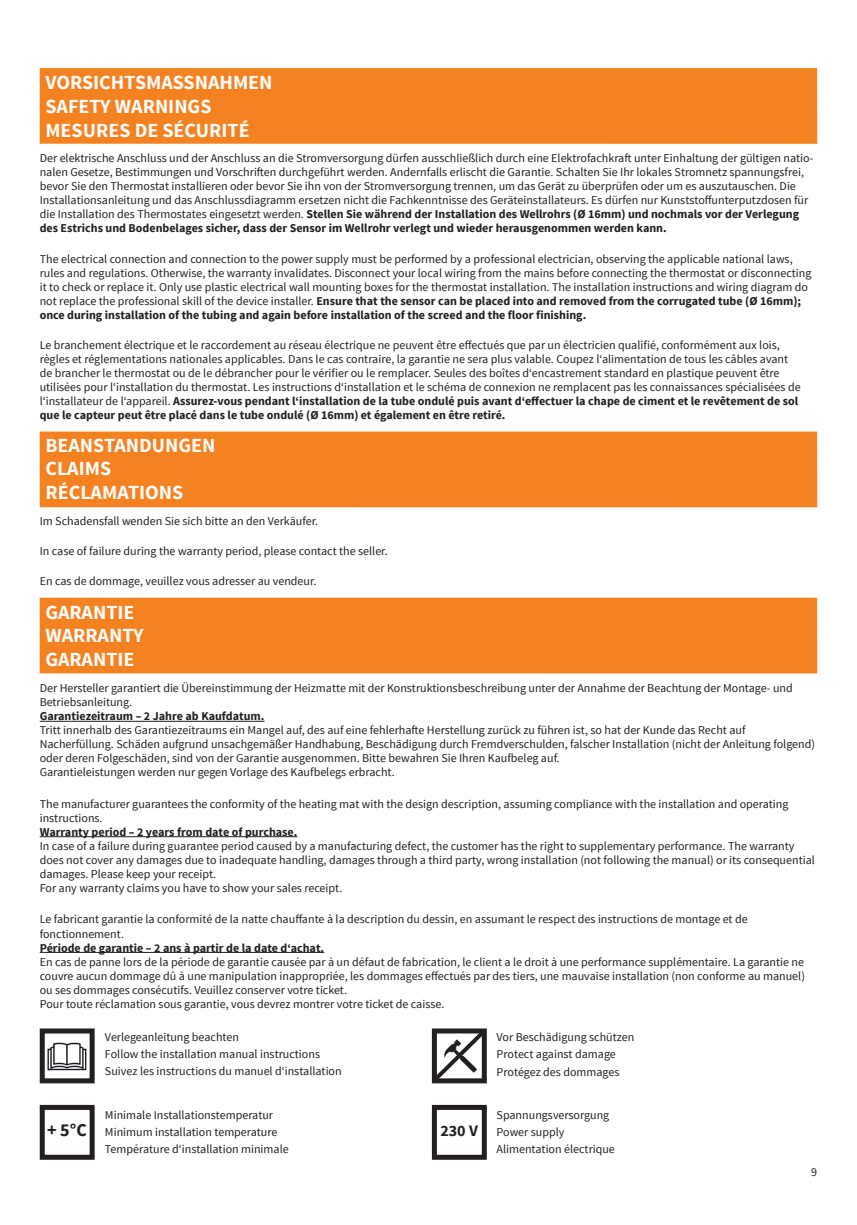
<style>
.page{position:relative;width:857px;height:1225px;background:#fff}
.page>*{position:absolute;margin:0;border:0;box-sizing:border-box;transform-origin:0 0}
.t1{font:700 20px "Source Sans Pro";color:#fcfcfc}
.t2{font:700 18px "Source Sans Pro";color:#231f20}
.t3{font:700 16px "Source Sans Pro";color:#231f20}
.t4{font:12px/14px "Source Sans Pro";color:#231f20}
.t5{font:700 12px "Source Sans Pro";color:#231f20}
.s1{font-weight:700}
</style>
<div class="page">
<div style="left:40px;top:68px;width:776px;height:76px;background:#f58220"></div>
<div style="left:40px;top:431px;width:776px;height:76px;background:#f58220"></div>
<div style="left:40px;top:598px;width:776px;height:75px;background:#f58220"></div>
<img style="left:47px;top:1042px;width:40px;height:29px">
<div style="left:40px;top:1028px;width:55px;height:55px;border:5px solid #231f20"></div>
<div style="left:40px;top:1105px;width:55px;height:54px;border:5px solid #231f20"></div>
<div style="left:431px;top:1105px;width:55px;height:54px;border:5px solid #231f20"></div>
<svg style="left:431px;top:1028px;width:56px;height:56px"></svg>
<hr style="left:40px;top:721px;width:224px;height:1px;background:#231f20">
<hr style="left:40px;top:836px;width:257px;height:1px;background:#231f20">
<hr style="left:40px;top:952px;width:284px;height:1px;background:#231f20">
<h1 class="t1" style="left:45px;top:69px;width:228px">VORSICHTSMASSNAHMEN</h1>
<h1 class="t1" style="left:45px;top:93px;width:167px">SAFETY WARNINGS</h1>
<h1 class="t1" style="left:45px;top:117px;width:206px">MESURES DE SÉCURITÉ</h1>
<p class="t4" style="left:40px;top:151px;width:775px">Der elektrische Anschluss und der Anschluss an die Stromversorgung dürfen ausschließlich durch eine Elektrofachkraft unter Einhaltung der gültigen natio&shy;nalen Gesetze, Bestimmungen und Vorschriften durchgeführt werden. Andernfalls erlischt die Garantie. Schalten Sie Ihr lokales Stromnetz spannungsfrei, bevor Sie den Thermostat installieren oder bevor Sie ihn von der Stromversorgung trennen, um das Gerät zu überprüfen oder um es auszutauschen. Die Installationsanleitung und das Anschlussdiagramm ersetzen nicht die Fachkenntnisse des Geräteinstallateurs. Es dürfen nur Kunststoffunterputzdosen für die Installation des Thermostates eingesetzt werden. <span class="s1">Stellen Sie während der Installation des Wellrohrs (Ø 16mm) und nochmals vor der Verlegung des Estrichs und Bodenbelages sicher, dass der Sensor im Wellrohr verlegt und wieder herausgenommen werden kann.</span></p>
<p class="t4" style="left:40px;top:252px;width:772px">The electrical connection and connection to the power supply must be performed by a professional electrician, observing the applicable national laws, rules and regulations. Otherwise, the warranty invalidates. Disconnect your local wiring from the mains before connecting the thermostat or disconnecting it to check or replace it. Only use plastic electrical wall mounting boxes for the thermostat installation. The installation instructions and wiring diagram do not replace the professional skill of the device installer. <span class="s1">Ensure that the sensor can be placed into and removed from the corrugated tube (Ø 16mm); once during installation of the tubing and again before installation of the screed and the floor finishing.</span></p>
<p class="t4" style="left:40px;top:338px;width:762px">Le branchement électrique et le raccordement au réseau électrique ne peuvent être effectués que par un électricien qualifié, conformément aux lois, règles et réglementations nationales applicables. Dans le cas contraire, la garantie ne sera plus valable. Coupez l‘alimentation de tous les câbles avant de brancher le thermostat ou de le débrancher pour le vérifier ou le remplacer. Seules des boîtes d‘encastrement standard en plastique peuvent être utilisées pour l‘installation du thermostat. Les instructions d‘installation et le schéma de connexion ne remplacent pas les connaissances spécialisées de l‘installateur de l‘appareil. <span class="s1">Assurez-vous pendant l‘installation de la tube ondulé puis avant d‘effectuer la chape de ciment et le revêtement de sol que le capteur peut être placé dans le tube ondulé (Ø 16mm) et également en être retiré.</span></p>
<h1 class="t1" style="left:45px;top:432px;width:171px">BEANSTANDUNGEN</h1>
<h1 class="t1" style="left:45px;top:455px;width:67px">CLAIMS</h1>
<h1 class="t1" style="left:45px;top:479px;width:139px">RÉCLAMATIONS</h1>
<p class="t4" style="left:40px;top:514px;width:280px">Im Schadensfall wenden Sie sich bitte an den Verkäufer.</p>
<p class="t4" style="left:40px;top:544px;width:349px">In case of failure during the warranty period, please contact the seller.</p>
<p class="t4" style="left:40px;top:574px;width:278px">En cas de dommage, veuillez vous adresser au vendeur.</p>
<h1 class="t1" style="left:45px;top:599px;width:91px">GARANTIE</h1>
<h1 class="t1" style="left:45px;top:623px;width:100px">WARRANTY</h1>
<h1 class="t1" style="left:45px;top:646px;width:91px">GARANTIE</h1>
<p class="t4" style="left:40px;top:681px;width:754px">Der Hersteller garantiert die Übereinstimmung der Heizmatte mit der Konstruktionsbeschreibung unter der Annahme der Beachtung der Montage- und<br>Betriebsanleitung.</p>
<p class="t5" style="left:40px;top:708px;width:226px">Garantiezeitraum – 2 Jahre ab Kaufdatum.</p>
<p class="t4" style="left:40px;top:723px;width:776px">Tritt innerhalb des Garantiezeitraums ein Mangel auf, des auf eine fehlerhafte Herstellung zurück zu führen ist, so hat der Kunde das Recht auf Nacherfüllung. Schäden aufgrund unsachgemäßer Handhabung, Beschädigung durch Fremdverschulden, falscher Installation (nicht der Anleitung folgend) oder deren Folgeschäden, sind von der Garantie ausgenommen. Bitte bewahren Sie Ihren Kaufbeleg auf.<br>Garantieleistungen werden nur gegen Vorlage des Kaufbelegs erbracht.</p>
<p class="t4" style="left:40px;top:797px;width:750px">The manufacturer guarantees the conformity of the heating mat with the design description, assuming compliance with the installation and operating instructions.</p>
<p class="t5" style="left:40px;top:824px;width:259px">Warranty period – 2 years from date of purchase.</p>
<p class="t4" style="left:40px;top:839px;width:776px">In case of a failure during guarantee period caused by a manufacturing defect, the customer has the right to supplementary performance. The warranty does not cover any damages due to inadequate handling, damages through a third party, wrong installation (not following the manual) or its consequential damages. Please keep your receipt.<br>For any warranty claims you have to show your sales receipt.</p>
<p class="t4" style="left:40px;top:912px;width:709px">Le fabricant garantie la conformité de la natte chauffante à la description du dessin, en assumant le respect des instructions de montage et de fonctionnement.</p>
<p class="t5" style="left:40px;top:939px;width:286px">Période de garantie – 2 ans à partir de la date d‘achat.</p>
<p class="t4" style="left:40px;top:954px;width:766px">En cas de panne lors de la période de garantie causée par à un défaut de fabrication, le client a le droit à une performance supplémentaire. La garantie ne couvre aucun dommage dû à une manipulation inappropriée, les dommages effectués par des tiers, une mauvaise installation (non conforme au manuel) ou ses dommages consécutifs. Veuillez conserver votre ticket.<br>Pour toute réclamation sous garantie, vous devrez montrer votre ticket de caisse.</p>
<p class="t4" style="left:105px;top:1030px;width:135px">Verlegeanleitung beachten</p>
<p class="t4" style="left:496px;top:1030px;width:139px">Vor Beschädigung schützen</p>
<p class="t4" style="left:105px;top:1047px;width:216px">Follow the installation manual instructions</p>
<p class="t4" style="left:496px;top:1047px;width:121px">Protect against damage</p>
<p class="t4" style="left:105px;top:1064px;width:238px">Suivez les instructions du manuel d‘installation</p>
<p class="t4" style="left:496px;top:1064px;width:124px">Protégez des dommages</p>
<p class="t4" style="left:105px;top:1108px;width:169px">Minimale Installationstemperatur</p>
<p class="t4" style="left:496px;top:1108px;width:114px">Spannungsversorgung</p>
<h2 class="t2" style="left:47px;top:1118px;width:41px">+ 5°C</h2>
<h3 class="t3" style="left:440px;top:1120px;width:39px">230 V</h3>
<p class="t4" style="left:105px;top:1125px;width:174px">Minimum installation temperature</p>
<p class="t4" style="left:496px;top:1125px;width:69px">Power supply</p>
<p class="t4" style="left:105px;top:1142px;width:185px">Température d‘installation minimale</p>
<p class="t4" style="left:496px;top:1142px;width:120px">Alimentation électrique</p>
<p class="t4" style="left:810px;top:1164px;width:7px">9</p>
</div>
